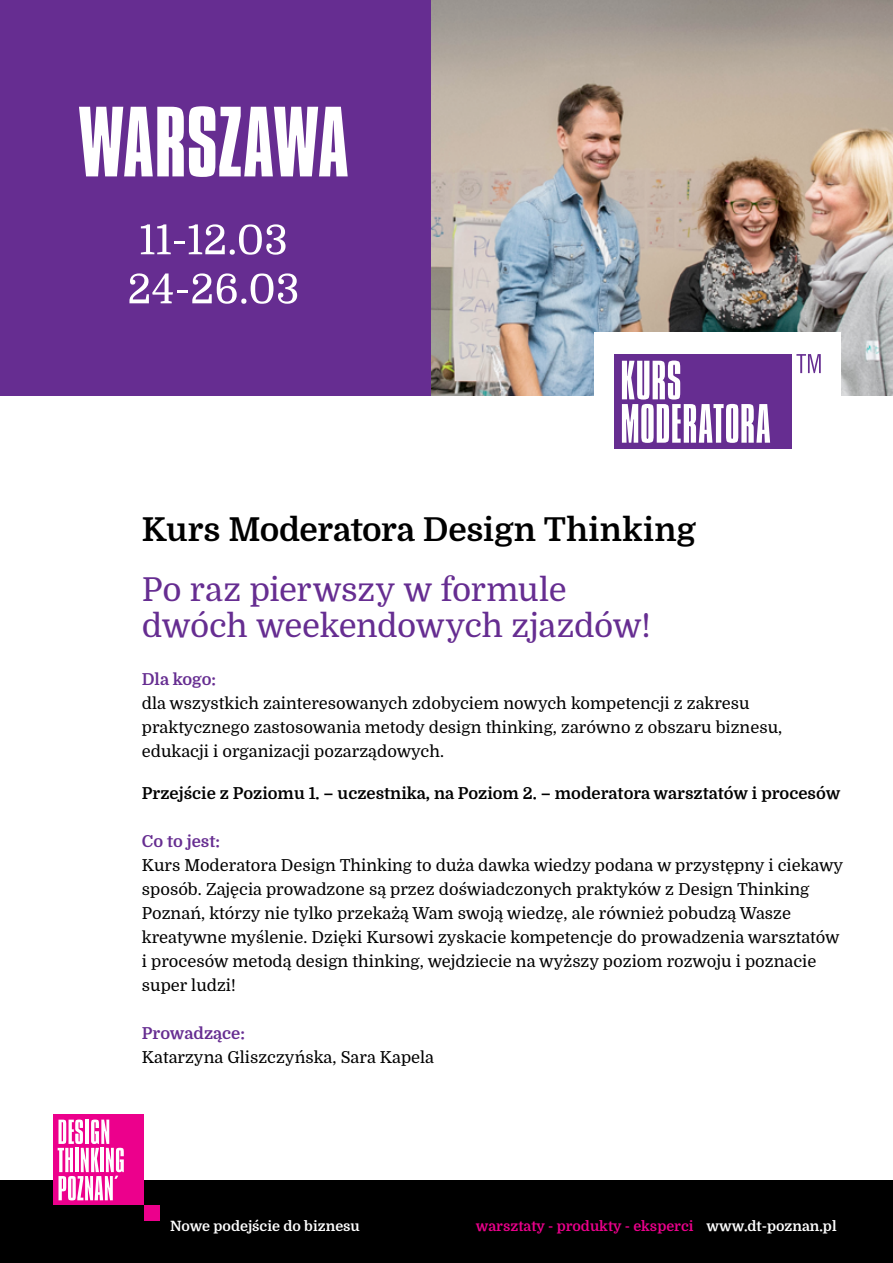
<style>
.page{position:relative;width:893px;height:1263px;background:#fff}
.page>*{position:absolute;margin:0;border:0;box-sizing:border-box;transform-origin:0 0}
.t1{font:33px/36px "Domine";letter-spacing:-.015em;color:#662d91}
.t2{font:700 33px "Domine";color:#000}
.t3{font:16.5px/24px "Domine";color:#000}
.t4{font:700 16.5px "Domine";color:#000}
.t5{font:700 16.5px "Domine";color:#662d91}
.t6{font:700 14.25px "Domine";color:#ec008c}
.t7{font:700 14.25px "Domine";color:#fff}
.s1{color:#fff}
</style>
<div class="page">
<div style="left:0;top:1181px;width:893px;height:82px;background:#000"></div>
<div style="left:53px;top:1115px;width:91px;height:90px;background:#ec008c"></div>
<div style="left:144px;top:1205px;width:15px;height:16px;background:#ec008c"></div>
<svg style="left:58px;top:1119px;width:66px;height:81px"></svg>
<img style="left:431px;top:0;width:462px;height:395px">
<div style="left:594px;top:332px;width:247px;height:136px;background:#fff"></div>
<div style="left:614px;top:354px;width:178px;height:95px;background:#662d91"></div>
<svg style="left:796px;top:354px;width:25px;height:19px"></svg>
<svg style="left:622px;top:361px;width:148px;height:82px"></svg>
<div style="left:0;top:0;width:431px;height:395px;background:#662d91"></div>
<svg style="left:79px;top:106px;width:269px;height:71px"></svg>
<svg style="left:141px;top:224px;width:145px;height:31px"></svg>
<svg style="left:129px;top:273px;width:168px;height:31px"></svg>
<h1 class="t2" style="left:142px;top:511px;width:555px">Kurs Moderatora Design Thinking</h1>
<h1 class="t1" style="left:142px;top:572px;width:510px">Po raz pierwszy w formule dwóch weekendowych zjazdów!</h1>
<p class="t5" style="left:142px;top:670px;width:76px">Dla kogo:</p>
<p class="t3" style="left:142px;top:692px;width:642px">dla wszystkich zainteresowanych zdobyciem nowych kompetencji z zakresu praktycznego zastosowania metody design thinking, zarówno z obszaru biznesu, edukacji i organizacji pozarządowych.</p>
<p class="t4" style="left:142px;top:784px;width:700px">Przejście z Poziomu 1. – uczestnika, na Poziom 2. – moderatora warsztatów i procesów</p>
<p class="t5" style="left:142px;top:832px;width:80px">Co to jest:</p>
<p class="t3" style="left:142px;top:854px;width:703px">Kurs Moderatora Design Thinking to duża dawka wiedzy podana w przystępny i ciekawy sposób. Zajęcia prowadzone są przez doświadczonych praktyków z Design Thinking Poznań, którzy nie tylko przekażą Wam swoją wiedzę, ale również pobudzą Wasze kreatywne myślenie. Dzięki Kursowi zyskacie kompetencje do prowadzenia warsztatów i procesów metodą design thinking, wejdziecie na wyższy poziom rozwoju i poznacie super ludzi!</p>
<p class="t5" style="left:142px;top:1024px;width:105px">Prowadzące:</p>
<p class="t3" style="left:142px;top:1046px;width:294px">Katarzyna Gliszczyńska, Sara Kapela</p>
<p class="t7" style="left:170px;top:1218px;width:191px">Nowe podejście do biznesu</p>
<p class="t6" style="left:476px;top:1218px;width:362px">warsztaty - produkty - eksperci <span class="s1">www.dt-poznan.pl</span></p>
</div>
